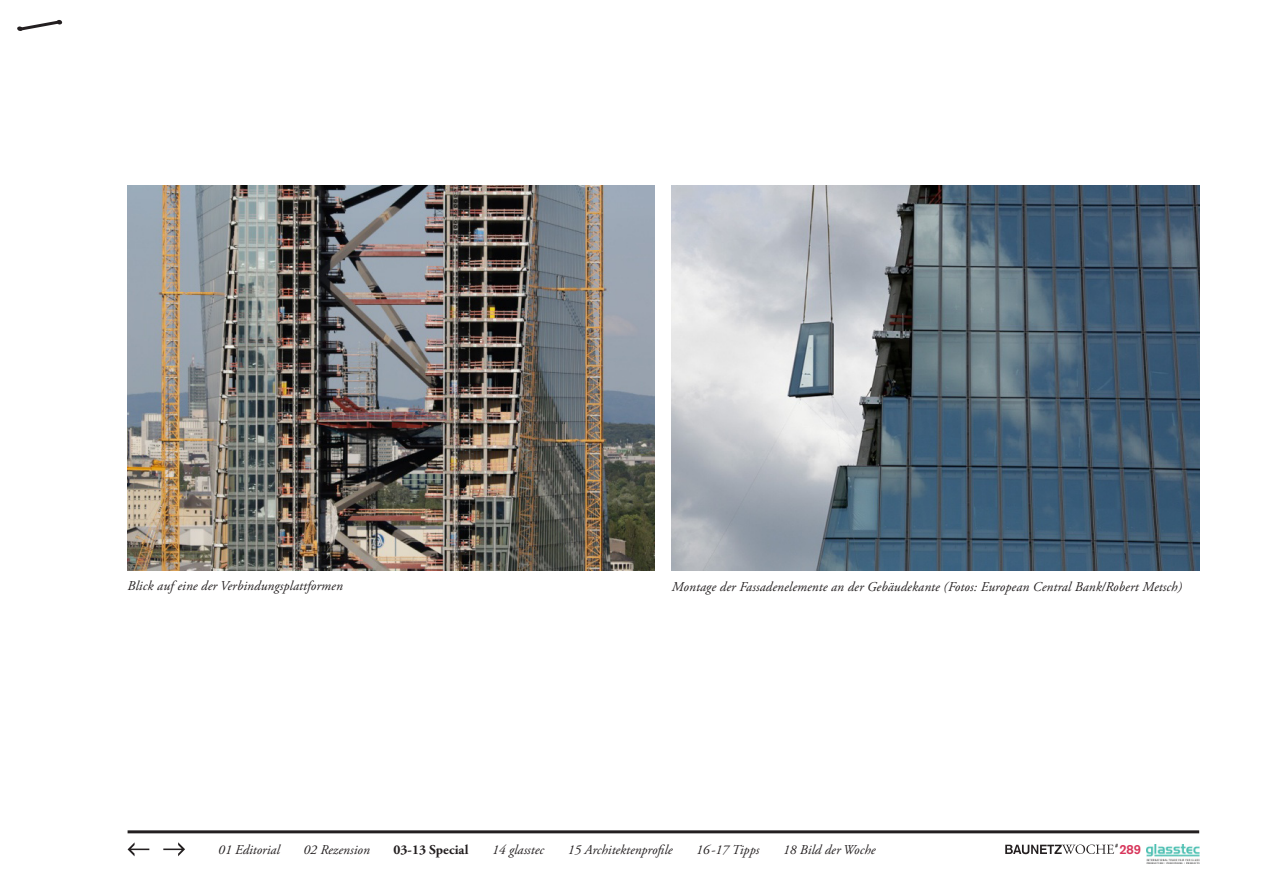
<style>
.page{position:relative;width:1263px;height:893px;background:#fff}
.page>*{position:absolute;margin:0;border:0;box-sizing:border-box;transform-origin:0 0}
.Navigation_Off{font:italic 13.5px "Adobe Garamond Pro";letter-spacing:.01em;color:#231f20}
.Navigation_Off-2{font:700 13.5px "Adobe Garamond Pro";letter-spacing:.005em;color:#231f20}
.t1{font:700 13.05px "Akzidenz Grotesk";color:#d8365b}
</style>
<div class="page">
<hr style="left:128px;top:830px;width:1071px;height:3px;background:#231f20">
<svg style="left:128px;top:842px;width:21px;height:14px"></svg>
<svg style="left:163px;top:842px;width:22px;height:14px"></svg>
<svg style="left:17px;top:20px;width:46px;height:11px"></svg>
<svg style="left:1005px;top:844px;width:113px;height:10px"></svg>
<img style="left:1146px;top:845px;width:53px;height:19px">
<img style="left:128px;top:185px;width:527px;height:385px">
<img style="left:672px;top:185px;width:527px;height:385px">
<p class="Navigation_Off" style="left:128px;top:577px;width:217px">Blick auf eine der Verbindungsplattformen</p>
<p class="Navigation_Off" style="left:672px;top:578px;width:512px">Montage der Fassadenelemente an der Gebäudekante (Fotos: European Central Bank/Robert Metsch)</p>
<p class="Navigation_Off" style="left:218px;top:841px;width:63px">01 Editorial</p>
<p class="Navigation_Off" style="left:303px;top:841px;width:68px">02 Rezension</p>
<p class="Navigation_Off-2" style="left:393px;top:841px;width:76px">03-13 Special</p>
<p class="Navigation_Off" style="left:492px;top:841px;width:53px">14 glasstec</p>
<p class="Navigation_Off" style="left:568px;top:841px;width:106px">15 Architektenprofile</p>
<p class="Navigation_Off" style="left:696px;top:841px;width:65px">16-17 Tipps</p>
<p class="Navigation_Off" style="left:783px;top:841px;width:94px">18 Bild der Woche</p>
<p class="t1" style="left:1119px;top:841px;width:23px">289</p>
</div>
